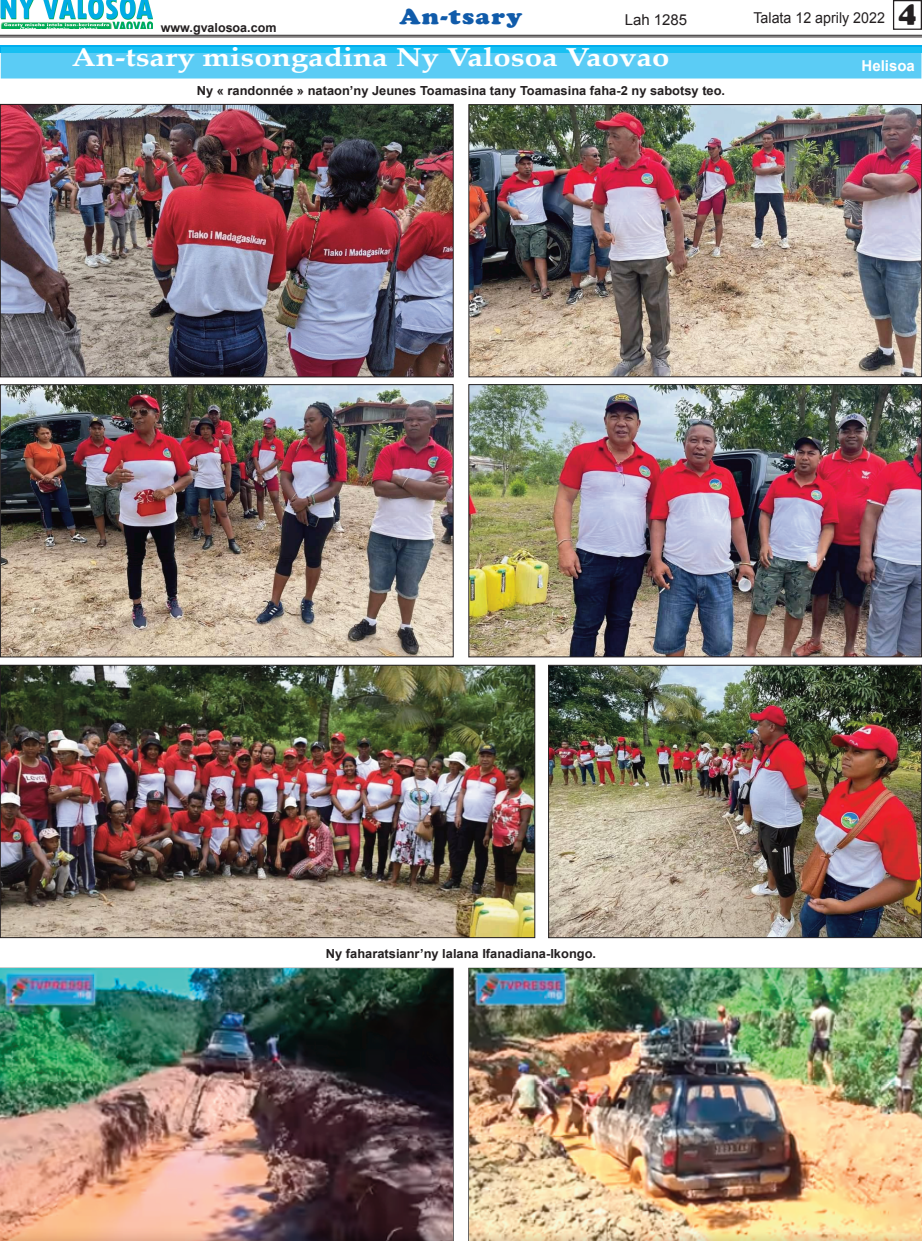
<style>
.page{position:relative;width:922px;height:1241px;background:#fff}
.page>*{position:absolute;margin:0;border:0;box-sizing:border-box;transform-origin:0 0}
.t1{font:700 26px "Palatino Linotype";letter-spacing:-.005em;color:#fff;scale:1.2 1}
.t2{font:900 22.5px "Cooper";letter-spacing:.05em;color:#105baa;scale:1.14 1}
.t3{font:15px "Arial";color:#231f20;scale:.95 1}
.t4{font:15px "Arial";color:#231f20}
.t5{font:700 15px "Arial";letter-spacing:-.005em;color:#fff}
.t6{font:700 12.5px "Arial";color:#231f20}
.s1{font-family:"Cooper";font-weight:900;font-size:30px}
</style>
<div class="page">
<hr style="left:0;top:35px;width:921px;height:1px;background:#231f20">
<hr style="left:0;top:37px;width:921px;height:1px;background:#231f20">
<img style="left:0;top:0;width:152px;height:28px">
<div style="left:892px;top:0;width:29px;height:30px;border:1px solid #231f20"></div>
<div style="left:0;top:45px;width:920px;height:8px;background:#00aeef"></div>
<div style="left:1px;top:47px;width:920px;height:31px;background:#5bccf5"></div>
<div style="left:1px;top:47px;width:919px;height:6px;background:#17c0f2"></div>
<img style="left:550px;top:666px;width:369px;height:269px">
<div style="left:548px;top:664px;width:373px;height:273px;border:1px solid #231f20"></div>
<img style="left:470px;top:106px;width:449px;height:269px">
<div style="left:468px;top:104px;width:453px;height:273px;border:1px solid #231f20"></div>
<img style="left:2px;top:386px;width:449px;height:269px">
<div style="left:0;top:384px;width:453px;height:273px;border:1px solid #231f20"></div>
<img style="left:2px;top:666px;width:531px;height:269px">
<div style="left:0;top:664px;width:535px;height:273px;border:1px solid #231f20"></div>
<img style="left:2px;top:106px;width:449px;height:269px">
<div style="left:0;top:104px;width:453px;height:273px;border:1px solid #231f20"></div>
<img style="left:470px;top:386px;width:449px;height:269px">
<div style="left:468px;top:384px;width:453px;height:273px;border:1px solid #231f20"></div>
<img style="left:1px;top:968px;width:452px;height:272px">
<img style="left:469px;top:968px;width:452px;height:272px">
<p class="t6" style="left:161px;top:20px;width:117px">www.gvalosoa.com</p>
<h2 class="t2" style="left:399px;top:3px;width:109px">An-tsary</h2>
<p class="t4" style="left:624px;top:11px;width:64px">Lah 1285</p>
<p class="t3" style="left:753px;top:10px;width:173px">Talata 12 aprily 2022 <span class="s1">4</span></p>
<h1 class="t1" style="left:72px;top:47px;width:499px">An-tsary misongadina Ny Valosoa Vaovao</h1>
<p class="t6" style="left:197px;top:84px;width:530px">Ny « randonnée » nataon’ny Jeunes Toamasina tany Toamasina faha-2 ny sabotsy teo.</p>
<p class="t5" style="left:861px;top:58px;width:55px">Helisoa</p>
<p class="t6" style="left:326px;top:946px;width:272px">Ny faharatsianr’ny lalana Ifanadiana-Ikongo.</p>
</div>
